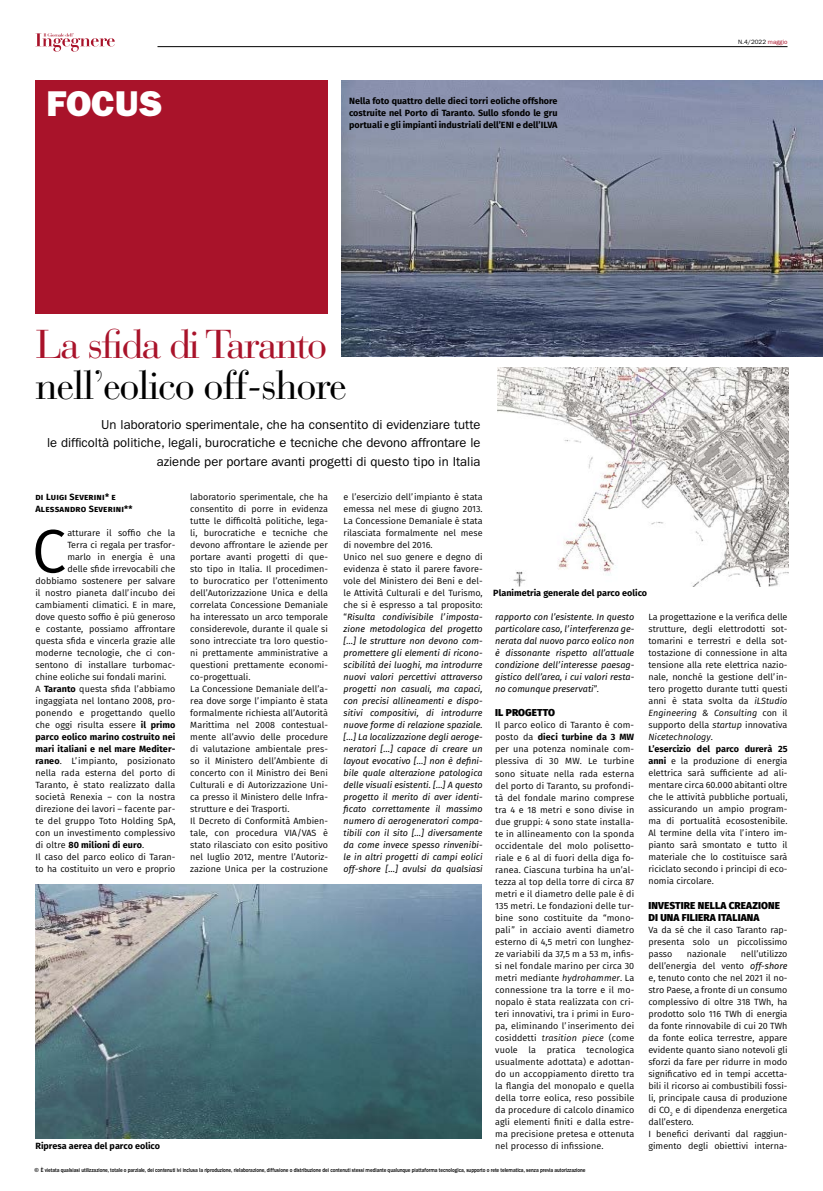
<style>
.page{position:relative;width:823px;height:1191px;background:#fff}
.page>*{position:absolute;margin:0;border:0;box-sizing:border-box;transform-origin:0 0}
.t1{font:61.3px "Fira Sans";color:#000}
.t2{font:40px "Bauer Bodoni Std";letter-spacing:-.03em;color:#000}
.t3{font:40px "Bauer Bodoni Std";letter-spacing:-.05em;color:#a9132a}
.t4{font:36px "ITC Franklin Gothic Std Hvy";color:#fff}
.t5{font:13px/18px "ITC Franklin Gothic Std";color:#000;text-align:right}
.t6{font:800 10px/12px "Fira Sans";letter-spacing:.01em;color:#000}
.t7{font:9px/12px "Fira Sans";color:#000}
.t8{font:italic 9px/12px "Fira Sans";color:#000}
.t9{font:700 9px/12px "Fira Sans";letter-spacing:.01em;color:#000}
.t10{font:6.2px "ITC Franklin Gothic Std";color:#000}
.t11{font:500 6px "Franklin Gothic";letter-spacing:-.01em;color:#000}
.s1{color:#a9132a}
.s2{font-style:normal}
.s3{font-weight:700}
.s4{font-weight:400}
.s5{font-style:italic}
</style>
<div class="page">
<hr style="left:157px;top:46px;width:630px;height:1px;background:#000">
<svg style="left:35px;top:33px;width:80px;height:19px"></svg>
<div style="left:35px;top:80px;width:292px;height:234px;background:#a9132a"></div>
<img style="left:342px;top:80px;width:480px;height:276px">
<img style="left:36px;top:884px;width:444px;height:254px">
<img style="left:497px;top:367px;width:291px;height:220px">
<h3 class="t4" style="left:47px;top:83px;width:117px">FOCUS</h3>
<p class="t9" style="left:349px;top:94px;width:210px;text-align:justify">Nella foto quattro delle dieci torri eoliche offshore costruite nel Porto di Taranto. Sullo sfondo le gru portuali e gli impianti industriali dell’ENI e dell’ILVA</p>
<p class="t10" style="left:737px;top:38px;width:51px">N.4/2022 <span class="s1">maggio</span></p>
<h2 class="t3" style="left:36px;top:320px;width:293px">La sfida di Taranto</h2>
<h2 class="t2" style="left:36px;top:361px;width:313px">nell’eolico off-shore</h2>
<h3 class="t5" style="left:47px;top:416px;width:435px">Un laboratorio sperimentale, che ha consentito di evidenziare tutte<br>le difficoltà politiche, legali, burocratiche e tecniche che devono affrontare le aziende per portare avanti progetti di questo tipo in Italia</h3>
<p class="t9" style="left:35px;top:490px;width:98px">di Luigi Severini* e<br>Alessandro Severini**</p>
<h1 class="t1" style="left:32px;top:505px;width:36px">C</h1>
<p class="t7" style="left:67px;top:527px;width:109px">atturare il soffio che la</p>
<p class="t7" style="left:190px;top:491px;width:139px">laboratorio sperimentale, che ha consentito di porre in evidenza tutte le difficoltà politiche, lega&shy;li, burocratiche e tecniche che devono affrontare le aziende per portare avanti progetti di que&shy;sto tipo in Italia. Il procedimen&shy;to burocratico per l’ottenimento dell’Autorizzazione Unica e della correlata Concessione Demaniale ha interessato un arco temporale considerevole, durante il quale si sono intrecciate tra loro questio&shy;ni prettamente amministrative a questioni prettamente economi&shy;co-progettuali.<br>La Concessione Demaniale dell’a&shy;rea dove sorge l’impianto è stata formalmente richiesta all’Autorità Marittima nel 2008 contestual&shy;mente all’avvio delle procedure di valutazione ambientale pres&shy;so il Ministero dell’Ambiente di concerto con il Ministro dei Beni Culturali e di Autorizzazione Uni&shy;ca presso il Ministero delle Infra&shy;strutture e dei Trasporti.<br>Il Decreto di Conformità Ambien&shy;tale, con procedura VIA/VAS è stato rilasciato con esito positivo nel luglio 2012, mentre l’Autoriz&shy;zazione Unica per la costruzione</p>
<p class="t8" style="left:343px;top:491px;width:140px"><span class="s2">e l’esercizio dell’impianto è stata emessa nel mese di giugno 2013.<br>La Concessione Demaniale è stata rilasciata formalmente nel mese di novembre del 2016.<br>Unico nel suo genere e degno di evidenza è stato il parere favore&shy;vole del Ministero dei Beni e del&shy;le Attività Culturali e del Turismo, che si è espresso a tal proposito: “</span>Risulta condivisibile l’imposta&shy;zione metodologica del progetto […] le strutture non devono com&shy;promettere gli elementi di ricono&shy;scibilità dei luoghi, ma introdurre nuovi valori percettivi attraverso progetti non casuali, ma capaci, con precisi allineamenti e dispo&shy;sitivi compositivi, di introdurre nuove forme di relazione spaziale. […] La localizzazione degli aeroge&shy;neratori […] capace di creare un layout evocativo […] non è defini&shy;bile quale alterazione patologica delle visuali esistenti. […] A questo progetto il merito di aver identi&shy;ficato correttamente il massimo numero di aerogeneratori compa&shy;tibili con il sito […] diversamente da come invece spesso rinvenibi&shy;le in altri progetti di campi eolici off-shore […] avulsi da qualsiasi</p>
<p class="t7" style="left:67px;top:539px;width:109px">Terra ci regala per trasfor-</p>
<p class="t7" style="left:67px;top:551px;width:109px">marlo in energia è una</p>
<p class="t7" style="left:67px;top:563px;width:109px">delle sfide irrevocabili che</p>
<p class="t7" style="left:35px;top:575px;width:141px">dobbiamo sostenere per salvare</p>
<p class="t7" style="left:35px;top:587px;width:141px">il nostro pianeta dall’incubo dei</p>
<p class="t7" style="left:35px;top:599px;width:141px">cambiamenti climatici. E in mare,</p>
<p class="t7" style="left:35px;top:611px;width:141px">dove questo soffio è più generoso</p>
<p class="t7" style="left:35px;top:623px;width:141px">e costante, possiamo affrontare</p>
<p class="t7" style="left:35px;top:635px;width:141px">questa sfida e vincerla grazie alle</p>
<p class="t7" style="left:35px;top:647px;width:141px">moderne tecnologie, che ci con-</p>
<p class="t7" style="left:35px;top:659px;width:141px">sentono di installare turbomac-</p>
<p class="t7" style="left:35px;top:671px;width:132px">chine eoliche sui fondali marini.</p>
<p class="t7" style="left:35px;top:683px;width:141px">A <span class="s3">Taranto</span> questa sfida l’abbiamo</p>
<p class="t7" style="left:35px;top:695px;width:141px">ingaggiata nel lontano 2008, pro-</p>
<p class="t7" style="left:35px;top:707px;width:141px">ponendo e progettando quello</p>
<p class="t7" style="left:35px;top:719px;width:141px">che oggi risulta essere <span class="s3">il primo</span></p>
<p class="t9" style="left:35px;top:730px;width:141px">parco eolico marino costruito nei</p>
<p class="t9" style="left:35px;top:742px;width:141px">mari italiani e nel mare Mediter-</p>
<p class="t7" style="left:35px;top:755px;width:141px"><span class="s3">raneo</span>. L’impianto, posizionato</p>
<p class="t7" style="left:35px;top:767px;width:141px">nella rada esterna del porto di</p>
<p class="t7" style="left:35px;top:779px;width:141px">Taranto, è stato realizzato dalla</p>
<p class="t7" style="left:35px;top:791px;width:141px">società Renexia – con la nostra</p>
<p class="t7" style="left:35px;top:803px;width:141px">direzione dei lavori – facente par-</p>
<p class="t7" style="left:35px;top:815px;width:141px">te del gruppo Toto Holding SpA,</p>
<p class="t7" style="left:35px;top:827px;width:141px">con un investimento complessivo</p>
<p class="t9" style="left:35px;top:838px;width:110px"><span class="s4">di oltre</span> 80 milioni di euro<span class="s4">.</span></p>
<p class="t7" style="left:35px;top:851px;width:141px">Il caso del parco eolico di Taran-</p>
<p class="t7" style="left:35px;top:863px;width:141px">to ha costituito un vero e proprio</p>
<p class="t9" style="left:35px;top:1138px;width:126px">Ripresa aerea del parco eolico</p>
<p class="t9" style="left:493px;top:586px;width:155px">Planimetria generale del parco eolico</p>
<p class="t8" style="left:495px;top:611px;width:140px;text-align:justify">rapporto con l’esistente. In questo particolare caso, l’interferenza ge&shy;nerata dal nuovo parco eolico non è dissonante rispetto all’attuale condizione dell’interesse paesag&shy;gistico dell’area, i cui valori resta&shy;no comunque preservati<span class="s2">”.</span></p>
<p class="t6" style="left:495px;top:706px;width:61px">IL PROGETTO</p>
<p class="t7" style="left:495px;top:719px;width:140px;text-align:justify">Il parco eolico di Taranto è com&shy;posto da <span class="s3">dieci turbine da 3 MW </span>per una potenza nominale com&shy;plessiva di 30 MW. Le turbine sono situate nella rada esterna del porto di Taranto, su profondi&shy;tà del fondale marino comprese tra 4 e 18 metri e sono divise in due gruppi: 4 sono state installa&shy;te in allineamento con la sponda occidentale del molo polisetto&shy;riale e 6 al di fuori della diga fo&shy;ranea. Ciascuna turbina ha un’al&shy;tezza al top della torre di circa 87 metri e il diametro delle pale è di 135 metri. Le fondazioni delle tur&shy;bine sono costituite da “mono&shy;pali” in acciaio aventi diametro esterno di 4,5 metri con lunghez&shy;ze variabili da 37,5 m a 53 m, infis&shy;si nel fondale marino per circa 30 metri mediante <span class="s5">hydrohammer</span>. La connessione tra la torre e il mo&shy;nopalo è stata realizzata con cri&shy;teri innovativi, tra i primi in Euro&shy;pa, eliminando l’inserimento dei cosiddetti <span class="s5">trasition piece</span> (come vuole la pratica tecnologica usualmente adottata) e adottan&shy;do un accoppiamento diretto tra la flangia del monopalo e quella della torre eolica, reso possibile da procedure di calcolo dinamico agli elementi finiti e dalla estre&shy;ma precisione pretesa e ottenuta nel processo di infissione.</p>
<p class="t7" style="left:648px;top:611px;width:140px">La progettazione e la verifica delle strutture, degli elettrodotti sot&shy;tomarini e terrestri e della sot&shy;tostazione di connessione in alta tensione alla rete elettrica nazio&shy;nale, nonché la gestione dell’in&shy;tero progetto durante tutti questi anni è stata svolta da <span class="s5">iLStudio<br>Engineering &amp; Consulting</span> con il supporto della <span class="s5">startup</span> innovativa<br><span class="s5">Nicetechnology</span>.<br><span class="s3">L’esercizio del parco durerà 25 anni</span> e la produzione di energia elettrica sarà sufficiente ad ali&shy;mentare circa 60.000 abitanti oltre che le attività pubbliche portuali, assicurando un ampio program&shy;ma di portualità ecosostenibile.<br>Al termine della vita l’intero im&shy;pianto sarà smontato e tutto il materiale che lo costituisce sarà riciclato secondo i principi di eco&shy;nomia circolare.</p>
<p class="t6" style="left:648px;top:898px;width:133px">INVESTIRE NELLA CREAZIONE<br>DI UNA FILIERA ITALIANA</p>
<p class="t7" style="left:648px;top:923px;width:140px;text-align:justify">Va da sé che il caso Taranto rap&shy;presenta solo un piccolissimo passo</p>
<p class="t7" style="left:648px;top:947px;width:140px;text-indent:92px">nell’utilizzo dell’energia del vento <span class="s5">off-shore </span>e, tenuto conto che nel 2021 il no&shy;stro Paese, a fronte di un consumo complessivo di oltre 318 TWh, ha prodotto solo 116 TWh di energia da fonte rinnovabile di cui 20 TWh da fonte eolica terrestre, appare evidente quanto siano notevoli gli sforzi da fare per ridurre in modo significativo ed in tempi accetta&shy;bili il ricorso ai combustibili fossi&shy;li, principale causa di produzione di CO<sub>2</sub> e di dipendenza energetica dall’estero.<br>I benefici derivanti dal raggiun&shy;gimento degli obiettivi interna-</p>
<p class="t7" style="left:686px;top:947px;width:41px">nazionale</p>
<p class="t11" style="left:35px;top:1166px;width:552px">© È vietata qualsiasi utilizzazione, totale o parziale, dei contenuti ivi inclusa la riproduzione, rielaborazione, diffusione o distribuzione dei contenuti stessi mediante qualunque piattaforma tecnologica, supporto o rete telematica, senza previa autorizzazione</p>
</div>
